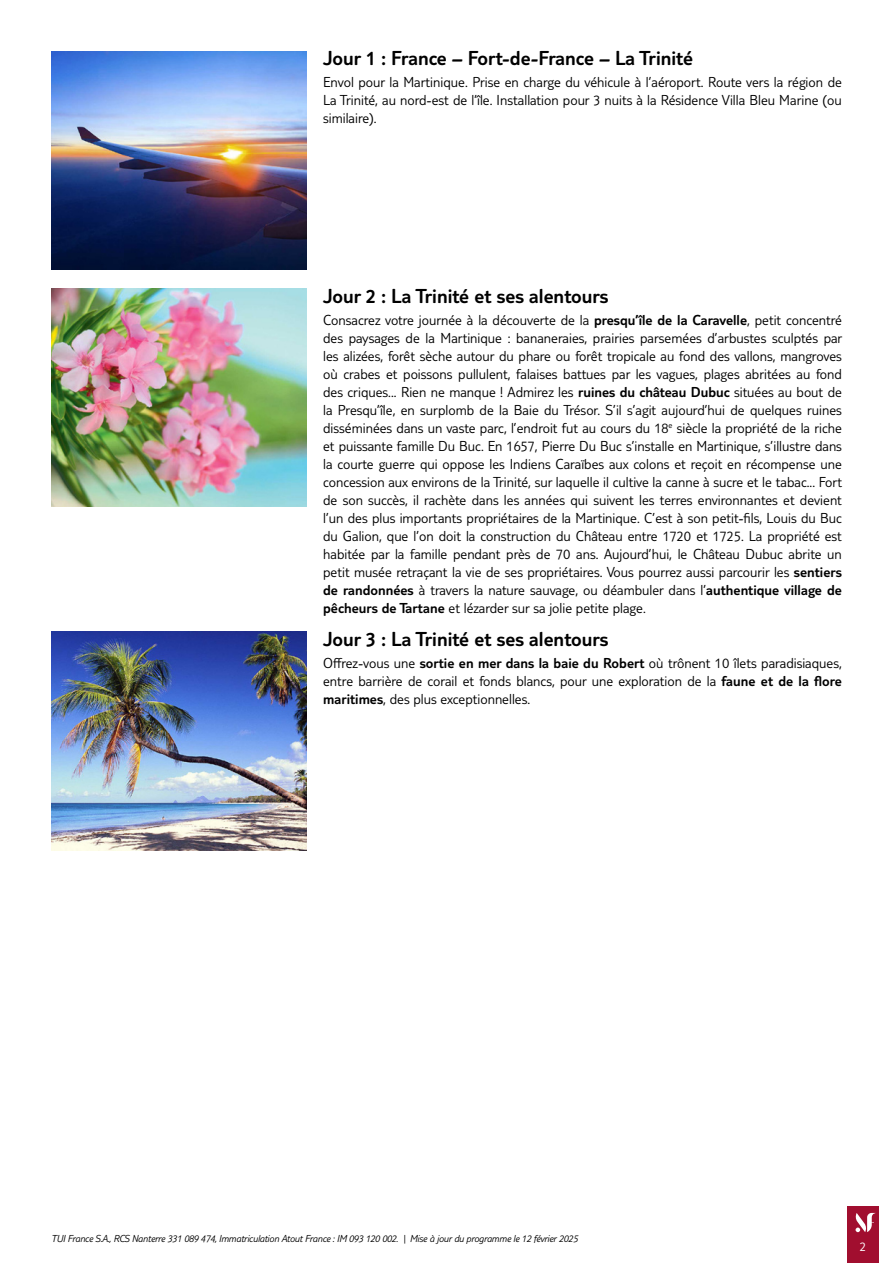
<style>
.page{position:relative;width:893px;height:1263px;background:#fff}
.page>*{position:absolute;margin:0;border:0;box-sizing:border-box;transform-origin:0 0}
.t1{font:300 21px "TUI Type";color:#000}
.t2{font:300 15px/18px "TUI Type";color:#000;text-align:justify}
.t3{font:300 13.5px "TUI Type";color:#fff}
.t4{font:italic 300 10.5px "TUI Type";letter-spacing:-.02em;color:#000}
.s1{font-style:inherit}
</style>
<div class="page">
<div style="left:847px;top:1206px;width:32px;height:57px;background:#a10e2f"></div>
<svg style="left:855px;top:1213px;width:21px;height:19px"></svg>
<img style="left:51px;top:51px;width:255px;height:219px">
<img style="left:51px;top:288px;width:255px;height:219px">
<img style="left:51px;top:631px;width:255px;height:219px">
<h1 class="t1" style="left:323px;top:46px;width:371px">Jour 1 : France – Fort-de-France – La Trinité</h1>
<p class="t2" style="left:323px;top:73px;width:520px">Envol pour la Martinique. Prise en charge du véhicule à l’aéroport. Route vers la région de La Trinité, au nord-est de l’île. Installation pour 3 nuits à la Résidence Villa Bleu Marine (ou similaire).</p>
<h1 class="t1" style="left:323px;top:283px;width:287px">Jour 2 : La Trinité et ses alentours</h1>
<p class="t2" style="left:323px;top:310px;width:521px">Consacrez votre journée à la découverte de la <span class="s1">presqu’île de la Caravelle</span>, petit concentré des paysages de la Martinique : bananeraies, prairies parsemées d’arbustes sculptés par les alizées, forêt sèche autour du phare ou forêt tropicale au fond des vallons, mangroves où crabes et poissons pullulent, falaises battues par les vagues, plages abritées au fond des criques... Rien ne manque ! Admirez les <span class="s1">ruines du château Dubuc</span> situées au bout de la Presqu’île, en surplomb de la Baie du Trésor. S’il s’agit aujourd’hui de quelques ruines disséminées dans un vaste parc, l’endroit fut au cours du 18<sup>e</sup> siècle la propriété de la riche et puissante famille Du Buc. En 1657, Pierre Du Buc s’installe en Martinique, s’illustre dans la courte guerre qui oppose les Indiens Caraïbes aux colons et reçoit en récompense une concession aux environs de la Trinité, sur laquelle il cultive la canne à sucre et le tabac... Fort de son succès, il rachète dans les années qui suivent les terres environnantes et devient l’un des plus importants propriétaires de la Martinique. C’est à son petit-fils, Louis du Buc du Galion, que l’on doit la construction du Château entre 1720 et 1725. La propriété est habitée par la famille pendant près de 70 ans. Aujourd’hui, le Château Dubuc abrite un petit musée retraçant la vie de ses propriétaires. Vous pourrez aussi parcourir les <span class="s1">sentiers de randonnées</span> à travers la nature sauvage, ou déambuler dans l’<span class="s1">authentique village de pêcheurs de Tartane</span> et lézarder sur sa jolie petite plage.</p>
<h1 class="t1" style="left:323px;top:627px;width:287px">Jour 3 : La Trinité et ses alentours</h1>
<p class="t2" style="left:323px;top:654px;width:520px">Offrez-vous une <span class="s1">sortie en mer dans la baie du Robert</span> où trônent 10 îlets paradisiaques, entre barrière de corail et fonds blancs, pour une exploration de la <span class="s1">faune et de la flore maritimes</span>, des plus exceptionnelles.</p>
<p class="t4" style="left:51px;top:1232px;width:528px">TUI France S.A., RCS Nanterre 331 089 474, Immatriculation Atout France : IM 093 120 002. | Mise à jour du programme le 12 février 2025</p>
<p class="t3" style="left:860px;top:1239px;width:8px">2</p>
</div>
